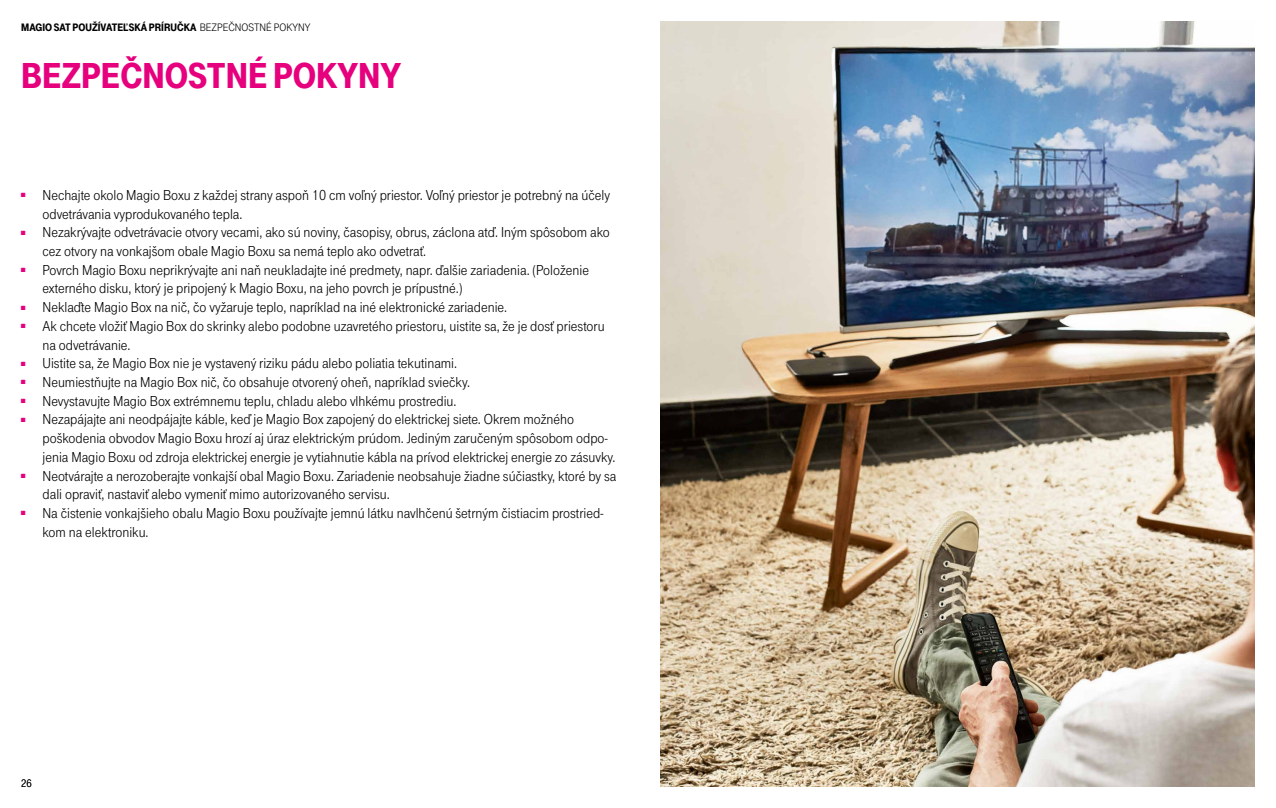
<style>
.page{position:relative;width:1276px;height:808px;background:#fff}
.page>*{position:absolute;margin:0;border:0;box-sizing:border-box;transform-origin:0 0}
.t1{font:37.5px "Tele Grotesk Ultr";color:#e6007d}
.t2{font:15px "Tele Grotesk Norm";color:#000}
.t3{font:11.25px "Tele Grotesk Ultr";color:#000}
.t4{font:11.25px "Tele Grotesk Norm";color:#000}
.s1{font-family:"Tele Grotesk Norm"}
.s2{font-family:"Tele Logo";font-size:30px;color:#e6007d}
</style>
<div class="page">
<img style="left:660px;top:21px;width:594px;height:766px">
<p class="t3" style="left:21px;top:21px;width:290px">MAGIO SAT POUŽÍVATEĽSKÁ PRÍRUČKA <span class="s1">BEZPEČNOSTNÉ POKYNY</span></p>
<h1 class="t1" style="left:21px;top:54px;width:381px">BEZPEČNOSTNÉ POKYNY</h1>
<p class="t2" style="left:21px;top:187px;width:590px"><span class="s2">§</span> Nechajte okolo Magio Boxu z každej strany aspoň 10 cm voľný priestor. Voľný priestor je potrebný na účely</p>
<p class="t2" style="left:43px;top:205px;width:201px">odvetrávania vyprodukovaného tepla.</p>
<p class="t2" style="left:21px;top:224px;width:590px"><span class="s2">§</span> Nezakrývajte odvetrávacie otvory vecami, ako sú noviny, časopisy, obrus, záclona atď. Iným spôsobom ako</p>
<p class="t2" style="left:43px;top:243px;width:385px">cez otvory na vonkajšom obale Magio Boxu sa nemá teplo ako odvetrať.</p>
<p class="t2" style="left:21px;top:261px;width:569px"><span class="s2">§</span> Povrch Magio Boxu neprikrývajte ani naň neukladajte iné predmety, napr. ďalšie zariadenia. (Položenie</p>
<p class="t2" style="left:43px;top:280px;width:421px">externého disku, ktorý je pripojený k Magio Boxu, na jeho povrch je prípustné.)</p>
<p class="t2" style="left:21px;top:299px;width:487px"><span class="s2">§</span> Neklaďte Magio Box na nič, čo vyžaruje teplo, napríklad na iné elektronické zariadenie.</p>
<p class="t2" style="left:21px;top:318px;width:585px"><span class="s2">§</span> Ak chcete vložiť Magio Box do skrinky alebo podobne uzavretého priestoru, uistite sa, že je dosť priestoru</p>
<p class="t2" style="left:43px;top:336px;width:89px">na odvetrávanie.</p>
<p class="t2" style="left:21px;top:355px;width:437px"><span class="s2">§</span> Uistite sa, že Magio Box nie je vystavený riziku pádu alebo poliatia tekutinami.</p>
<p class="t2" style="left:21px;top:374px;width:450px"><span class="s2">§</span> Neumiestňujte na Magio Box nič, čo obsahuje otvorený oheň, napríklad sviečky.</p>
<p class="t2" style="left:21px;top:392px;width:437px"><span class="s2">§</span> Nevystavujte Magio Box extrémnemu teplu, chladu alebo vlhkému prostrediu.</p>
<p class="t2" style="left:21px;top:411px;width:554px"><span class="s2">§</span> Nezapájajte ani neodpájajte káble, keď je Magio Box zapojený do elektrickej siete. Okrem možného</p>
<p class="t2" style="left:43px;top:430px;width:567px">poškodenia obvodov Magio Boxu hrozí aj úraz elektrickým prúdom. Jediným zaručeným spôsobom odpo-</p>
<p class="t2" style="left:43px;top:449px;width:574px">jenia Magio Boxu od zdroja elektrickej energie je vytiahnutie kábla na prívod elektrickej energie zo zásuvky.</p>
<p class="t2" style="left:21px;top:467px;width:596px"><span class="s2">§</span> Neotvárajte a nerozoberajte vonkajší obal Magio Boxu. Zariadenie neobsahuje žiadne súčiastky, ktoré by sa</p>
<p class="t2" style="left:43px;top:486px;width:349px">dali opraviť, nastaviť alebo vymeniť mimo autorizovaného servisu.</p>
<p class="t2" style="left:21px;top:505px;width:583px"><span class="s2">§</span> Na čistenie vonkajšieho obalu Magio Boxu používajte jemnú látku navlhčenú šetrným čistiacim prostried-</p>
<p class="t2" style="left:43px;top:523px;width:108px">kom na elektroniku.</p>
<p class="t4" style="left:21px;top:777px;width:12px">26</p>
</div>
